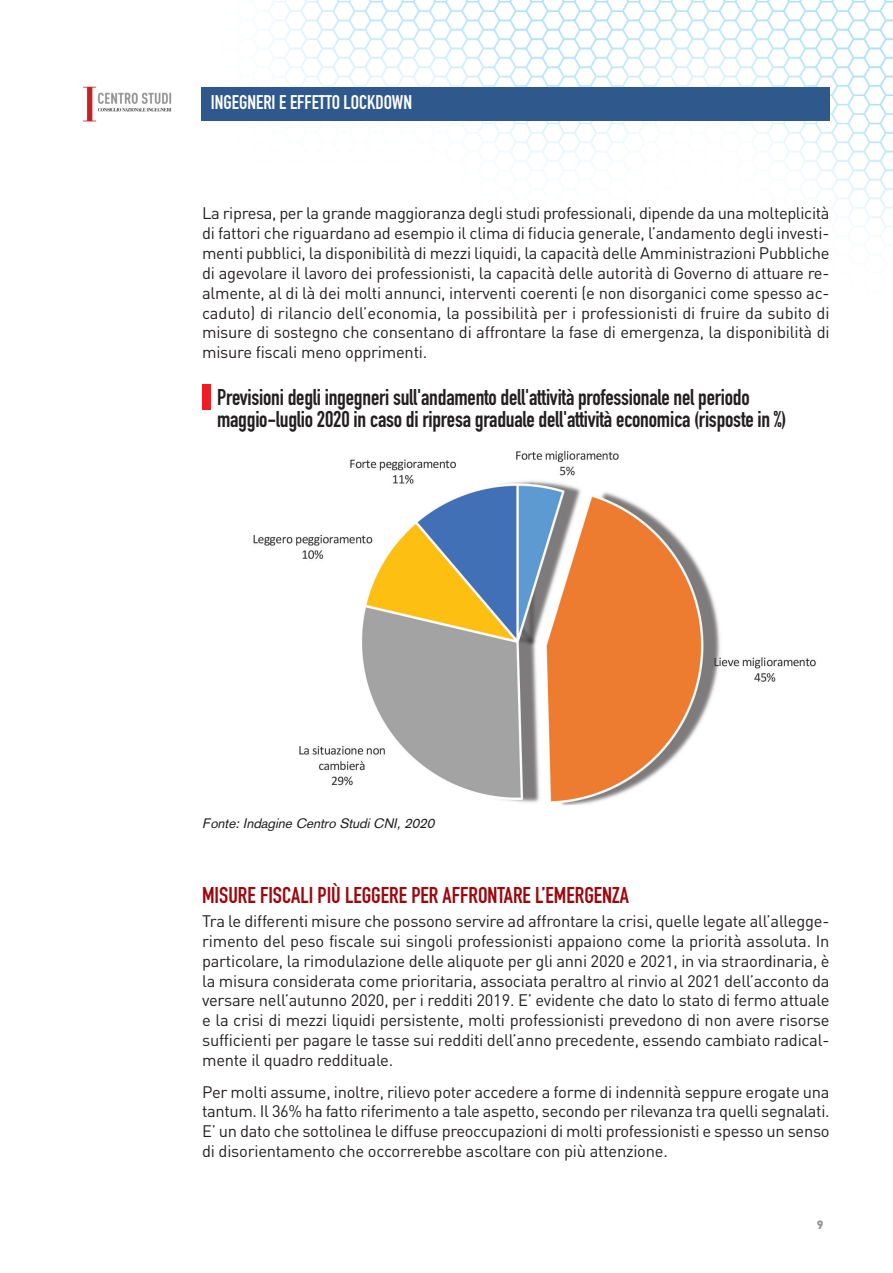
<style>
.page{position:relative;width:893px;height:1273px;background:#fff}
.page>*{position:absolute;margin:0;border:0;box-sizing:border-box;transform-origin:0 0}
.t1{font:700 22.5px/22.5px "DIN Condensed";letter-spacing:-.01em;color:#231f20}
.t2{font:700 22.5px "DIN Condensed";color:#9d070d}
.t3{font:700 19.5px "DIN Condensed";color:#fff}
.t4{font:16.5px/19.8px "DIN";letter-spacing:-.015em;color:#231f20;text-align:justify}
.t5{font:italic 13.5px "Akzidenz Grotesk";color:#231f20}
.t6{font:900 12px "DIN";color:#939598}
</style>
<div class="page">
<img style="left:205px;top:0;width:687px;height:246px">
<div style="left:201px;top:87px;width:628px;height:33px;background:#2f598c"></div>
<img style="left:83px;top:86px;width:89px;height:36px">
<div style="left:202px;top:385px;width:9px;height:25px;background:#ee1d23"></div>
<img style="left:253px;top:450px;width:563px;height:355px">
<p class="t3" style="left:211px;top:96px;width:202px">INGEGNERI E EFFETTO LOCKDOWN</p>
<p class="t4" style="left:202px;top:205px;width:629px">La ripresa, per la grande maggioranza degli studi professionali, dipende da una molteplicità di fattori che riguardano ad esempio il clima di fiducia generale, l’andamento degli investi&shy;menti pubblici, la disponibilità di mezzi liquidi, la capacità delle Amministrazioni Pubbliche di agevolare il lavoro dei professionisti, la capacità delle autorità di Governo di attuare re&shy;almente, al di là dei molti annunci, interventi coerenti (e non disorganici come spesso ac&shy;caduto) di rilancio dell’economia, la possibilità per i professionisti di fruire da subito di misure di sostegno che consentano di affrontare la fase di emergenza, la disponibilità di misure fiscali meno opprimenti.</p>
<h1 class="t1" style="left:217px;top:387px;width:571px">Previsioni degli ingegneri sull'andamento dell'attività professionale nel periodo maggio-luglio 2020 in caso di ripresa graduale dell'attività economica (risposte in %)</h1>
<p class="t5" style="left:202px;top:818px;width:236px">Fonte: Indagine Centro Studi CNI, 2020</p>
<h1 class="t2" style="left:202px;top:887px;width:428px">MISURE FISCALI PIÙ LEGGERE PER AFFRONTARE L’EMERGENZA</h1>
<p class="t4" style="left:202px;top:913px;width:629px">Tra le differenti misure che possono servire ad affrontare la crisi, quelle legate all’allegge&shy;rimento del peso fiscale sui singoli professionisti appaiono come la priorità assoluta. In particolare, la rimodulazione delle aliquote per gli anni 2020 e 2021, in via straordinaria, è la misura considerata come prioritaria, associata peraltro al rinvio al 2021 dell’acconto da versare nell’autunno 2020, per i redditi 2019. E’ evidente che dato lo stato di fermo attuale e la crisi di mezzi liquidi persistente, molti professionisti prevedono di non avere risorse sufficienti per pagare le tasse sui redditi dell’anno precedente, essendo cambiato radical&shy;mente il quadro reddituale.</p>
<p class="t4" style="left:202px;top:1083px;width:629px">Per molti assume, inoltre, rilievo poter accedere a forme di indennità seppure erogate una tantum. Il 36% ha fatto riferimento a tale aspetto, secondo per rilevanza tra quelli segnalati.<br>E’ un dato che sottolinea le diffuse preoccupazioni di molti professionisti e spesso un senso di disorientamento che occorrerebbe ascoltare con più attenzione.</p>
<p class="t6" style="left:816px;top:1220px;width:8px">9</p>
</div>
